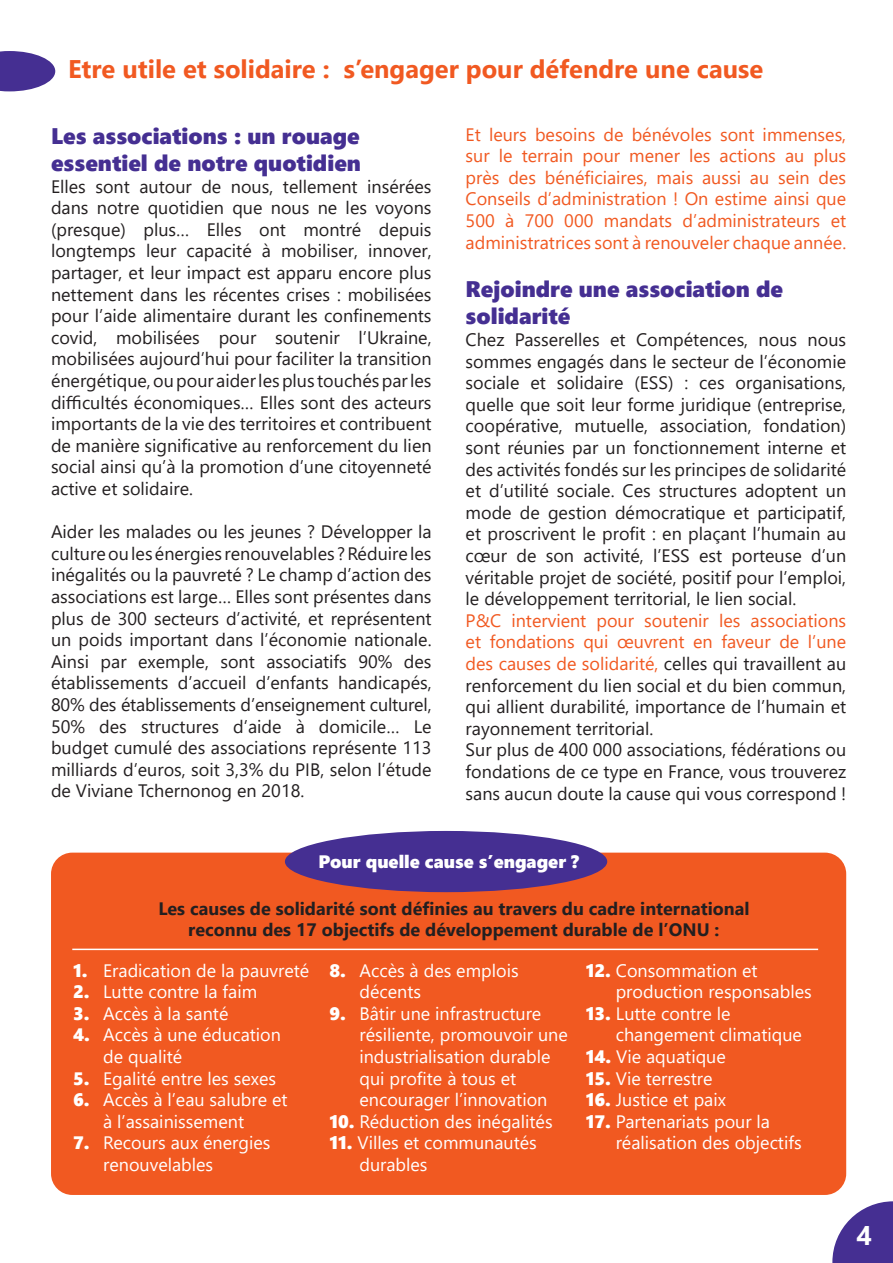
<style>
.page{position:relative;width:893px;height:1263px;background:#fff}
.page>*{position:absolute;margin:0;border:0;box-sizing:border-box;transform-origin:0 0}
.t1{font:700 27px "Segoe UI";color:#fff}
.t2{font:700 25.5px "Segoe UI";color:#f15921}
.t3{font:22.5px/27px "Segoe UI Black";color:#452f92}
.t4{font:18px/21.6px "Segoe UI";color:#231f20;text-align:justify}
.t5{font:18px/21.6px "Segoe UI";color:#fff}
.t6{font:18px/21.6px "Segoe UI";color:#f15921;text-align:justify}
.t7{font:700 18px/21.6px "Segoe UI";color:#231f20;text-align:center}
.t8{font:18px "Segoe UI Black";color:#fff}
.s1{color:#f15921}
.s2{font-family:"Segoe UI Black"}
</style>
<div class="page">
<div style="left:51px;top:853px;width:795px;height:342px;background:#f15921;border-radius:21px"></div>
<svg style="left:832px;top:1201px;width:61px;height:62px"></svg>
<svg style="left:0;top:51px;width:55px;height:40px"></svg>
<div style="left:285px;top:831px;width:322px;height:61px;background:#452f92;border-radius:50%"></div>
<hr style="left:72px;top:949px;width:746px;height:1px;background:#fff">
<p class="t2" style="left:68px;top:45px;width:697px">Etre utile et solidaire : s’engager pour défendre une cause</p>
<p class="t3" style="left:51px;top:121px;width:311px">Les associations : un rouage essentiel de notre quotidien</p>
<p class="t4" style="left:51px;top:174px;width:382px">Elles sont autour de nous, tellement insérées dans notre quotidien que nous ne les voyons (presque) plus… Elles ont montré depuis longtemps leur capacité à mobiliser, innover, partager, et leur impact est apparu encore plus nettement dans les récentes crises : mobilisées pour l’aide alimentaire durant les confinements covid, mobilisées pour soutenir l’Ukraine, mobilisées aujourd’hui pour faciliter la transition énergétique, ou pour aider les plus touchés par les difficultés économiques… Elles sont des acteurs importants de la vie des territoires et contribuent de manière significative au renforcement du lien social ainsi qu’à la promotion d’une citoyenneté active et solidaire.</p>
<p class="t4" style="left:51px;top:519px;width:382px">Aider les malades ou les jeunes ? Développer la culture ou les énergies renouvelables ? Réduire les inégalités ou la pauvreté ? Le champ d’action des associations est large… Elles sont présentes dans plus de 300 secteurs d’activité, et représentent un poids important dans l’économie nationale.<br>Ainsi par exemple, sont associatifs 90% des établissements d’accueil d’enfants handicapés, 80% des établissements d’enseignement culturel, 50% des structures d’aide à domicile… Le budget cumulé des associations représente 113 milliards d’euros, soit 3,3% du PIB, selon l’étude de Viviane Tchernonog en 2018.</p>
<p class="t6" style="left:466px;top:122px;width:382px">Et leurs besoins de bénévoles sont immenses, sur le terrain pour mener les actions au plus près des bénéficiaires, mais aussi au sein des Conseils d’administration ! On estime ainsi que 500 à 700 000 mandats d’administrateurs et administratrices sont à renouveler chaque année.</p>
<p class="t3" style="left:466px;top:274px;width:319px">Rejoindre une association de solidarité</p>
<p class="t4" style="left:466px;top:327px;width:382px">Chez Passerelles et Compétences, nous nous sommes engagés dans le secteur de l’économie sociale et solidaire (ESS) : ces organisations, quelle que soit leur forme juridique (entreprise, coopérative, mutuelle, association, fondation) sont réunies par un fonctionnement interne et des activités fondés sur les principes de solidarité et d’utilité sociale. Ces structures adoptent un mode de gestion démocratique et participatif, et proscrivent le profit : en plaçant l’humain au cœur de son activité, l’ESS est porteuse d’un véritable projet de société, positif pour l’emploi, le développement territorial, le lien social.</p>
<p class="t4" style="left:466px;top:608px;width:382px"><span class="s1">P&amp;C intervient pour soutenir les associations et fondations qui œuvrent en faveur de l’une des causes de solidarité,</span> celles qui travaillent au renforcement du lien social et du bien commun, qui allient durabilité, importance de l’humain et rayonnement territorial.</p>
<p class="t4" style="left:466px;top:737px;width:382px">Sur plus de 400 000 associations, fédérations ou fondations de ce type en France, vous trouverez sans aucun doute la cause qui vous correspond !</p>
<p class="t8" style="left:318px;top:848px;width:262px">Pour quelle cause s’engager ?</p>
<p class="t7" style="left:158px;top:896px;width:593px">Les causes de solidarité sont définies au travers du cadre international reconnu des 17 objectifs de développement durable de l’ONU :</p>
<p class="t5" style="left:73px;top:958px;width:238px"><span class="s2">1.</span> Eradication de la pauvreté</p>
<p class="t5" style="left:73px;top:979px;width:186px"><span class="s2">2.</span> Lutte contre la faim</p>
<p class="t5" style="left:73px;top:1001px;width:157px"><span class="s2">3.</span> Accès à la santé</p>
<p class="t5" style="left:103px;top:1022px;width:179px;text-indent:-30px"><span class="s2">4.</span> Accès à une éducation de qualité</p>
<p class="t5" style="left:73px;top:1066px;width:205px"><span class="s2">5.</span> Egalité entre les sexes</p>
<p class="t5" style="left:73px;top:1087px;width:216px"><span class="s2">6.</span> Accès à l’eau salubre et</p>
<p class="t5" style="left:103px;top:1109px;width:142px">à l’assainissement</p>
<p class="t5" style="left:103px;top:1130px;width:169px;text-indent:-30px"><span class="s2">7.</span> Recours aux énergies renouvelables</p>
<p class="t5" style="left:329px;top:958px;width:191px"><span class="s2">8.</span> Accès à des emplois</p>
<p class="t5" style="left:359px;top:979px;width:63px">décents</p>
<p class="t5" style="left:359px;top:1001px;width:210px;text-indent:-30px"><span class="s2">9.</span> Bâtir une infrastructure résiliente, promouvoir une industrialisation durable qui profite à tous et</p>
<p class="t5" style="left:359px;top:1087px;width:190px">encourager l’innovation</p>
<p class="t5" style="left:329px;top:1109px;width:225px"><span class="s2">10.</span> Réduction des inégalités</p>
<p class="t5" style="left:359px;top:1130px;width:179px;text-indent:-30px"><span class="s2">11.</span> Villes et communautés durables</p>
<p class="t5" style="left:586px;top:958px;width:174px"><span class="s2">12.</span> Consommation et</p>
<p class="t5" style="left:616px;top:979px;width:198px">production responsables</p>
<p class="t5" style="left:616px;top:1001px;width:188px;text-indent:-30px"><span class="s2">13.</span> Lutte contre le changement climatique</p>
<p class="t5" style="left:586px;top:1044px;width:142px"><span class="s2">14.</span> Vie aquatique</p>
<p class="t5" style="left:586px;top:1066px;width:128px"><span class="s2">15.</span> Vie terrestre</p>
<p class="t5" style="left:586px;top:1087px;width:142px"><span class="s2">16.</span> Justice et paix</p>
<p class="t5" style="left:586px;top:1109px;width:186px"><span class="s2">17.</span> Partenariats pour la</p>
<p class="t5" style="left:616px;top:1130px;width:187px">réalisation des objectifs</p>
<p class="t1" style="left:856px;top:1210px;width:17px">4</p>
</div>
